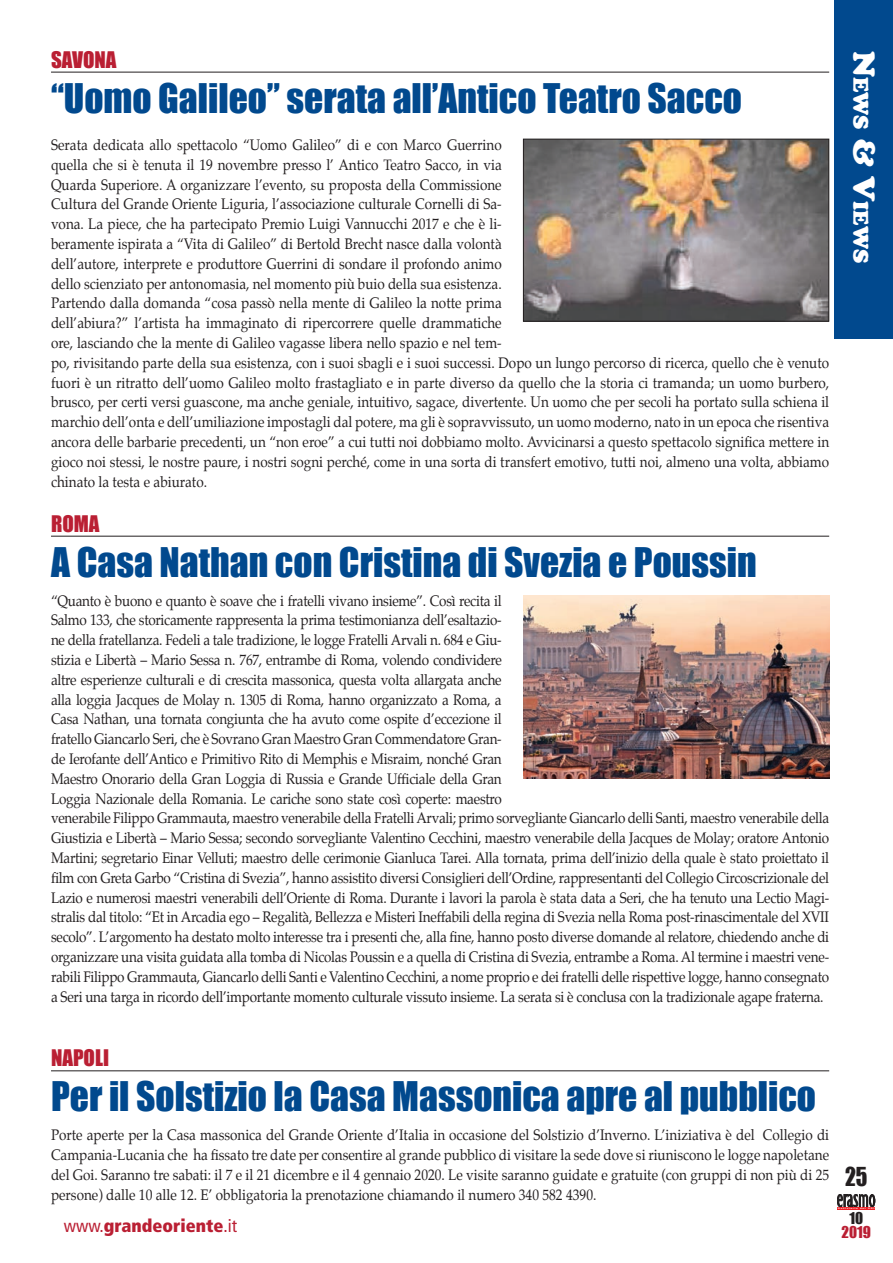
<style>
.page{position:relative;width:893px;height:1263px;background:#fff}
.page>*{position:absolute;margin:0;border:0;box-sizing:border-box;transform-origin:0 0}
._02-Titolo_25{font:37.5px "Impact";color:#01498e}
.t1{font:24px "Impact";color:#231f20;scale:.9 1}
._01-Occhiello{font:21px "Impact";color:#ba1f33}
.t2{font:21px "Cooper Black Std";color:#fff}
.t3{font:900 condensed 18px "Frutiger";color:#ba1f33}
._04-corpo_testo_10{font:15px/19.8px "Palatino";letter-spacing:-.02em;color:#231f20;scale:.9 1}
._04-corpo_testo_10-2{font:15px/19.8px "Palatino";color:#231f20;scale:.9 1}
.t4{font:15px "Impact";color:#ba1f33}
.t5{font:15px "Impact";color:#231f20}
.t6{font:700 2.1px "Officina Sans";letter-spacing:.2em;color:#fff;scale:1.53 1}
.s1{font-size:30px}
.s2{font-weight:400}
</style>
<div class="page">
<div style="left:834px;top:0;width:59px;height:338px;background:#01498e"></div>
<svg style="left:837px;top:1194px;width:38px;height:13px"></svg>
<hr style="left:837px;top:1207px;width:38px;height:2px;background:#ee1d23">
<hr style="left:51px;top:72px;width:778px;height:1px;background:#231f20">
<hr style="left:51px;top:536px;width:778px;height:1px;background:#231f20">
<hr style="left:51px;top:1070px;width:778px;height:1px;background:#231f20">
<img style="left:525px;top:141px;width:302px;height:179px">
<div style="left:523px;top:139px;width:306px;height:183px;border:1px solid #231f20"></div>
<img style="left:523px;top:595px;width:306px;height:183px">
<p class="_01-Occhiello" style="left:51px;top:43px;width:67px">SAVONA</p>
<p class="_02-Titolo_25" style="left:51px;top:69px;width:693px">“Uomo Galileo” serata all’Antico Teatro Sacco</p>
<p class="_04-corpo_testo_10-2" style="left:51px;top:135px;width:866px">Serata dedicata allo spettacolo “Uomo Galileo” di e con Marco Guerrino<br>quella che si è tenuta il 19 novembre presso l’ Antico Teatro Sacco, in via<br>Quarda Superiore. A organizzare l’evento, su proposta della Commissione<br>Cultura del Grande Oriente Liguria, l’associazione culturale Cornelli di Sa-<br>vona. La piece, che ha partecipato Premio Luigi Vannucchi 2017 e che è li-<br>beramente ispirata a “Vita di Galileo” di Bertold Brecht nasce dalla volontà<br>dell’autore, interprete e produttore Guerrini di sondare il profondo animo<br>dello scienziato per antonomasia, nel momento più buio della sua esistenza.<br>Partendo dalla domanda “cosa passò nella mente di Galileo la notte prima<br>dell’abiura?” l’artista ha immaginato di ripercorrere quelle drammatiche<br>ore, lasciando che la mente di Galileo vagasse libera nello spazio e nel tem-<br>po, rivisitando parte della sua esistenza, con i suoi sbagli e i suoi successi. Dopo un lungo percorso di ricerca, quello che è venuto fuori è un ritratto dell’uomo Galileo molto frastagliato e in parte diverso da quello che la storia ci tramanda; un uomo burbero, brusco, per certi versi guascone, ma anche geniale, intuitivo, sagace, divertente. Un uomo che per secoli ha portato sulla schiena il marchio dell’onta e dell’umiliazione impostagli dal potere, ma gli è sopravvissuto, un uomo moderno, nato in un epoca che risentiva ancora delle barbarie precedenti, un “non eroe” a cui tutti noi dobbiamo molto. Avvicinarsi a questo spettacolo significa mettere in gioco noi stessi, le nostre paure, i nostri sogni perché, come in una sorta di transfert emotivo, tutti noi, almeno una volta, abbiamo chinato la testa e abiurato.</p>
<p class="_01-Occhiello" style="left:51px;top:507px;width:50px">ROMA</p>
<p class="_02-Titolo_25" style="left:51px;top:533px;width:707px">A Casa Nathan con Cristina di Svezia e Poussin</p>
<p class="_04-corpo_testo_10" style="left:51px;top:590px;width:866px">“Quanto è buono e quanto è soave che i fratelli vivano insieme”. Così recita il<br>Salmo 133, che storicamente rappresenta la prima testimonianza dell’esaltazio-<br>ne della fratellanza. Fedeli a tale tradizione, le logge Fratelli Arvali n. 684 e Giu-<br>stizia e Libertà – Mario Sessa n. 767, entrambe di Roma, volendo condividere<br>altre esperienze culturali e di crescita massonica, questa volta allargata anche<br>alla loggia Jacques de Molay n. 1305 di Roma, hanno organizzato a Roma, a<br>Casa Nathan, una tornata congiunta che ha avuto come ospite d’eccezione il<br>fratello Giancarlo Seri, che è Sovrano Gran Maestro Gran Commendatore Gran-<br>de Ierofante dell’Antico e Primitivo Rito di Memphis e Misraim, nonché Gran<br>Maestro Onorario della Gran Loggia di Russia e Grande Ufficiale della Gran<br>Loggia Nazionale della Romania. Le cariche sono state così coperte: maestro<br>venerabile Filippo Grammauta, maestro venerabile della Fratelli Arvali; primo sorvegliante Giancarlo delli Santi, maestro venerabile della Giustizia e Libertà – Mario Sessa; secondo sorvegliante Valentino Cecchini, maestro venerabile della Jacques de Molay; oratore Antonio Martini; segretario Einar Velluti; maestro delle cerimonie Gianluca Tarei. Alla tornata, prima dell’inizio della quale è stato proiettato il film con Greta Garbo “Cristina di Svezia”, hanno assistito diversi Consiglieri dell’Ordine, rappresentanti del Collegio Circoscrizionale del Lazio e numerosi maestri venerabili dell’Oriente di Roma. Durante i lavori la parola è stata data a Seri, che ha tenuto una Lectio Magi&shy;stralis dal titolo: “Et in Arcadia ego – Regalità, Bellezza e Misteri Ineffabili della regina di Svezia nella Roma post-rinascimentale del XVII secolo”. L’argomento ha destato molto interesse tra i presenti che, alla fine, hanno posto diverse domande al relatore, chiedendo anche di organizzare una visita guidata alla tomba di Nicolas Poussin e a quella di Cristina di Svezia, entrambe a Roma. Al termine i maestri vene&shy;rabili Filippo Grammauta, Giancarlo delli Santi e Valentino Cecchini, a nome proprio e dei fratelli delle rispettive logge, hanno consegnato a Seri una targa in ricordo dell’importante momento culturale vissuto insieme. La serata si è conclusa con la tradizionale agape fraterna.</p>
<h3 class="t2" style="left:873px;top:51px;width:213px;rotate:90deg"><span class="s1">N</span>ews <span class="s1">&amp; V</span>iews</h3>
<p class="_01-Occhiello" style="left:51px;top:1042px;width:60px">NAPOLI</p>
<p class="_02-Titolo_25" style="left:51px;top:1067px;width:767px">Per il Solstizio la Casa Massonica apre al pubblico</p>
<p class="_04-corpo_testo_10" style="left:51px;top:1125px;width:866px;text-align:justify">Porte aperte per la Casa massonica del Grande Oriente d’Italia in occasione del Solstizio d’Inverno. L’iniziativa è del Collegio di Campania-Lucania che ha fissato tre date per consentire al grande pubblico di visitare la sede dove si riuniscono le logge napoletane del Goi. Saranno tre sabati: il 7 e il 21 dicembre e il 4 gennaio 2020. Le visite saranno guidate e gratuite (con gruppi di non più di 25 persone) dalle 10 alle 12. E’ obbligatoria la prenotazione chiamando il numero 340 582 4390.</p>
<p class="t3" style="left:64px;top:1215px;width:175px"><span class="s2">www.</span>grandeoriente<span class="s2">.it</span></p>
<h2 class="t1" style="left:845px;top:1158px;width:26px">25</h2>
<p class="t5" style="left:849px;top:1207px;width:15px">10</p>
<p class="t4" style="left:841px;top:1220px;width:31px">2019</p>
<p class="t6" style="left:838px;top:1207px;width:25px">Notiziario del GOI</p>
</div>
